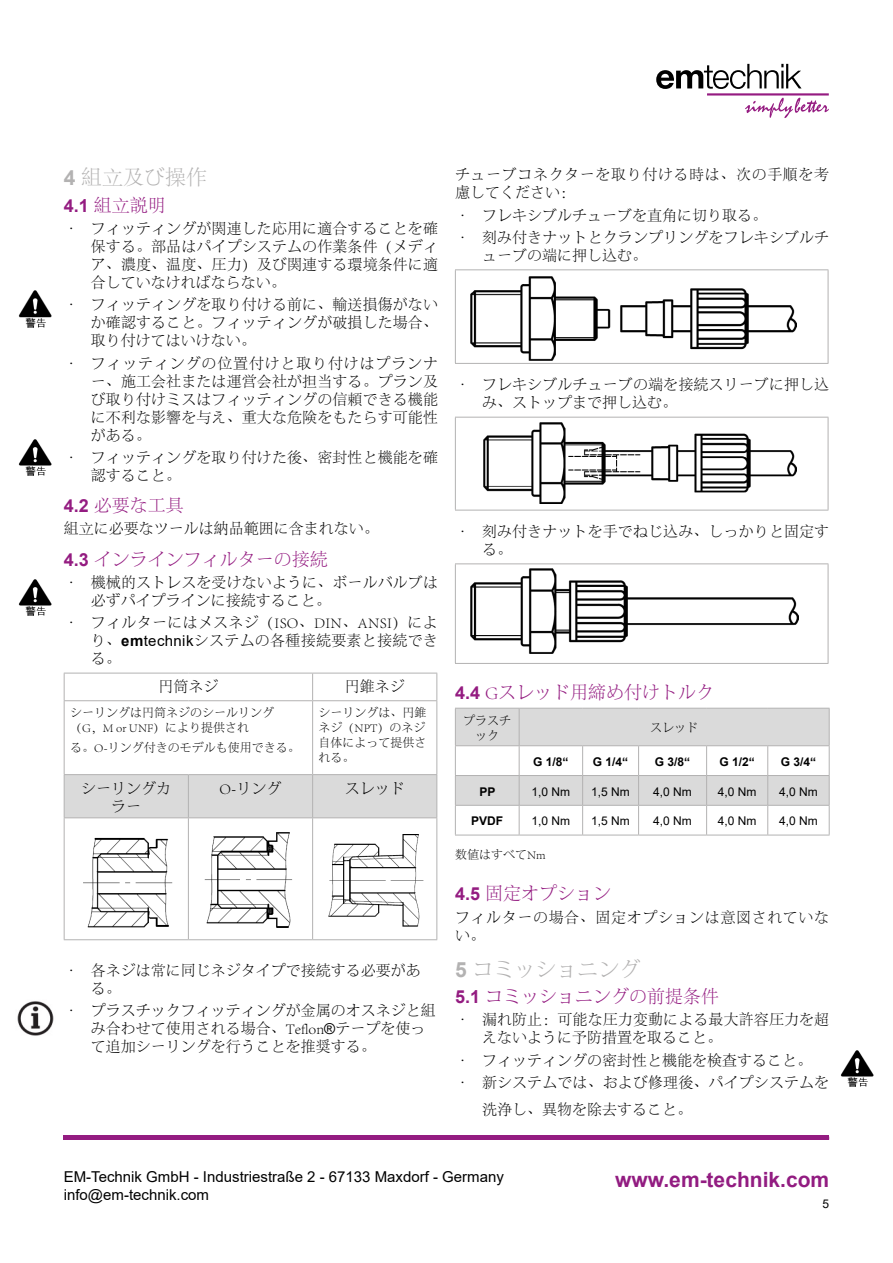
<style>
.page{position:relative;width:893px;height:1263px;background:#fff}
.page>*{position:absolute;margin:0;border:0;box-sizing:border-box;transform-origin:0 0}
.t1{font:700 21px "Arial";color:#921c81}
.t2{font:300 21px "Adobe Song Std";color:#b3b2b2}
.t3{font:300 18px "Adobe Song Std";color:#941c81}
.t4{font:300 15px/18px "Adobe Song Std";letter-spacing:.005em;color:#000}
.t5{font:15px/18px "Arial";color:#000}
.t6{font:300 15px/18px "Adobe Song Std";letter-spacing:.04em;color:#000}
.t7{font:300 12px/15px "Adobe Song Std";color:#000}
.t8{font:12px "Arial";color:#000}
.t9{font:700 12px "Arial";color:#000}
.s1{font-family:"Arial";font-weight:700}
.s2{font-family:"Arial";font-weight:400}
.s3{font-family:"Minion Pro";font-weight:400}
</style>
<div class="page">
<svg style="left:656px;top:64px;width:173px;height:54px"></svg>
<div style="left:64px;top:1135px;width:765px;height:5px;background:#941c81"></div>
<div style="left:65px;top:775px;width:371px;height:42px;background:#dadada"></div>
<hr style="left:64px;top:673px;width:124px;height:1px;background:#b3b2b2">
<svg style="left:64px;top:673px;width:1px;height:27px"></svg>
<hr style="left:188px;top:673px;width:125px;height:1px;background:#b3b2b2">
<hr style="left:313px;top:673px;width:124px;height:1px;background:#b3b2b2">
<svg style="left:312px;top:673px;width:1px;height:27px"></svg>
<svg style="left:436px;top:673px;width:1px;height:27px"></svg>
<hr style="left:64px;top:700px;width:124px;height:1px;background:#b3b2b2">
<hr style="left:64px;top:701px;width:1px;height:73px;background:#b3b2b2">
<hr style="left:188px;top:700px;width:125px;height:1px;background:#b3b2b2">
<hr style="left:313px;top:700px;width:124px;height:1px;background:#b3b2b2">
<hr style="left:312px;top:701px;width:1px;height:73px;background:#b3b2b2">
<hr style="left:436px;top:701px;width:1px;height:73px;background:#b3b2b2">
<hr style="left:64px;top:774px;width:124px;height:1px;background:#b3b2b2">
<hr style="left:64px;top:775px;width:1px;height:42px;background:#b3b2b2">
<hr style="left:188px;top:774px;width:125px;height:1px;background:#b3b2b2">
<hr style="left:188px;top:775px;width:1px;height:42px;background:#b3b2b2">
<hr style="left:313px;top:774px;width:124px;height:1px;background:#b3b2b2">
<hr style="left:312px;top:775px;width:1px;height:42px;background:#b3b2b2">
<hr style="left:436px;top:775px;width:1px;height:42px;background:#b3b2b2">
<hr style="left:64px;top:817px;width:124px;height:1px;background:#b3b2b2">
<hr style="left:64px;top:818px;width:1px;height:121px;background:#b3b2b2">
<hr style="left:188px;top:817px;width:125px;height:1px;background:#b3b2b2">
<hr style="left:188px;top:818px;width:1px;height:121px;background:#b3b2b2">
<hr style="left:313px;top:817px;width:124px;height:1px;background:#b3b2b2">
<hr style="left:312px;top:818px;width:1px;height:121px;background:#b3b2b2">
<hr style="left:436px;top:818px;width:1px;height:121px;background:#b3b2b2">
<hr style="left:64px;top:939px;width:124px;height:1px;background:#b3b2b2">
<hr style="left:188px;top:939px;width:125px;height:1px;background:#b3b2b2">
<hr style="left:313px;top:939px;width:124px;height:1px;background:#b3b2b2">
<img style="left:83px;top:837px;width:90px;height:91px">
<img style="left:204px;top:832px;width:89px;height:96px">
<img style="left:328px;top:834px;width:96px;height:93px">
<hr style="left:455px;top:269px;width:373px;height:1px;background:#b3b2b2">
<hr style="left:455px;top:270px;width:1px;height:93px;background:#b3b2b2">
<hr style="left:828px;top:270px;width:1px;height:93px;background:#b3b2b2">
<hr style="left:455px;top:363px;width:373px;height:1px;background:#b3b2b2">
<img style="left:470px;top:277px;width:326px;height:84px">
<hr style="left:455px;top:417px;width:373px;height:1px;background:#b3b2b2">
<hr style="left:455px;top:417px;width:1px;height:93px;background:#b3b2b2">
<hr style="left:828px;top:417px;width:1px;height:93px;background:#b3b2b2">
<hr style="left:455px;top:510px;width:373px;height:1px;background:#b3b2b2">
<img style="left:484px;top:423px;width:313px;height:81px">
<hr style="left:455px;top:563px;width:373px;height:1px;background:#b3b2b2">
<hr style="left:455px;top:564px;width:1px;height:99px;background:#b3b2b2">
<hr style="left:828px;top:564px;width:1px;height:99px;background:#b3b2b2">
<hr style="left:455px;top:663px;width:373px;height:1px;background:#b3b2b2">
<img style="left:471px;top:569px;width:328px;height:84px">
<hr style="left:519px;top:835px;width:64px;height:1px;background:#b3b2b2">
<hr style="left:583px;top:835px;width:56px;height:1px;background:#b3b2b2">
<hr style="left:639px;top:835px;width:68px;height:1px;background:#b3b2b2">
<hr style="left:707px;top:835px;width:61px;height:1px;background:#b3b2b2">
<hr style="left:768px;top:835px;width:62px;height:1px;background:#b3b2b2">
<svg style="left:455px;top:708px;width:375px;height:127px"></svg>
<hr style="left:455px;top:835px;width:64px;height:1px;background:#b3b2b2">
<img style="left:18px;top:290px;width:34px;height:38px">
<img style="left:18px;top:439px;width:34px;height:37px">
<img style="left:18px;top:579px;width:34px;height:37px">
<img style="left:840px;top:1050px;width:34px;height:37px">
<img style="left:17px;top:1001px;width:37px;height:35px">
<h1 class="t2" style="left:64px;top:166px;width:145px"><span class="s1">4</span> 組立及び操作</h1>
<p class="t3" style="left:64px;top:196px;width:104px"><span class="s1">4.1</span> 組立説明</p>
<p class="t4" style="left:91px;top:220px;width:349px;text-align:justify;text-indent:-27px">• フィッティングが関連した応用に適合することを確保する。部品はパイプシステムの作業条件（メディア、濃度、温度、圧力）及び関連する環境条件に適合していなければならない。</p>
<p class="t4" style="left:91px;top:296px;width:349px;text-align:justify;text-indent:-27px">• フィッティングを取り付ける前に、輸送損傷がないか確認すること。フィッティングが破損した場合、取り付けてはいけない。</p>
<p class="t4" style="left:91px;top:355px;width:349px;text-align:justify;text-indent:-27px">• フィッティングの位置付けと取り付けはプランナー、施工会社または運営会社が担当する。プラン及び取り付けミスはフィッティングの信頼できる機能に不利な影響を与え、重大な危険をもたらす可能性がある。</p>
<p class="t4" style="left:91px;top:449px;width:349px;text-indent:-27px">• フィッティングを取り付けた後、密封性と機能を確認すること。</p>
<p class="t3" style="left:64px;top:496px;width:122px"><span class="s1">4.2</span> 必要な工具</p>
<p class="t4" style="left:64px;top:521px;width:316px">組立に必要なツールは納品範囲に含まれない。</p>
<p class="t3" style="left:64px;top:549px;width:266px"><span class="s1">4.3</span> インラインフィルターの接続</p>
<p class="t4" style="left:91px;top:574px;width:349px;text-indent:-27px">• 機械的ストレスを受けないように、ボールバルブは必ずパイプラインに接続すること。</p>
<p class="t4" style="left:91px;top:614px;width:349px;text-align:justify;text-indent:-27px">• フィルターにはメスネジ（ISO、DIN、ANSI）により、<span class="s1">em</span><span class="s2">technik</span>システムの各種接続要素と接続できる。</p>
<p class="t4" style="left:158px;top:678px;width:61px">円筒ネジ</p>
<p class="t4" style="left:345px;top:678px;width:61px">円錐ネジ</p>
<p class="t7" style="left:70px;top:706px;width:205px">シーリングは円筒ネジのシールリング（G，M or UNF）により提供され</p>
<p class="t7" style="left:70px;top:740px;width:231px">る。O-リング付きのモデルも使用できる。</p>
<p class="t7" style="left:319px;top:706px;width:109px;text-align:justify">シーリングは、円錐ネジ（NPT）のネジ自体によって提供される。</p>
<p class="t4" style="left:81px;top:780px;width:91px;text-align:center">シーリングカラー</p>
<p class="t4" style="left:220px;top:780px;width:63px">O<span class="s3">-</span>リング</p>
<p class="t4" style="left:345px;top:780px;width:61px">スレッド</p>
<p class="t4" style="left:91px;top:962px;width:332px;text-indent:-27px">• 各ネジは常に同じネジタイプで接続する必要がある。</p>
<p class="t4" style="left:91px;top:1002px;width:347px;text-indent:-27px">• プラスチックフィッティングが金属のオスネジと組み合わせて使用される場合、Teflon<span class="s2">®</span>テープを使って追加シーリングを行うことを推奨する。</p>
<p class="t6" style="left:455px;top:167px;width:376px">チューブコネクターを取り付ける時は、次の手順を考慮してください：</p>
<p class="t4" style="left:455px;top:207px;width:313px">• フレキシブルチューブを直角に切り取る。</p>
<p class="t4" style="left:482px;top:229px;width:349px;text-indent:-27px">• 刻み付きナットとクランプリングをフレキシブルチューブの端に押し込む。</p>
<p class="t4" style="left:482px;top:376px;width:349px;text-indent:-27px">• フレキシブルチューブの端を接続スリーブに押し込み、ストップまで押し込む。</p>
<p class="t4" style="left:482px;top:523px;width:349px;text-indent:-27px">• 刻み付きナットを手でねじ込み、しっかりと固定する。</p>
<p class="t3" style="left:455px;top:683px;width:261px"><span class="s1">4.4</span> Gスレッド用締め付けトルク</p>
<p class="t7" style="left:463px;top:713px;width:49px;text-align:center">プラスチック</p>
<p class="t7" style="left:650px;top:721px;width:49px">スレッド</p>
<p class="t9" style="left:533px;top:753px;width:37px">G 1/8“</p>
<p class="t9" style="left:593px;top:753px;width:37px">G 1/4“</p>
<p class="t9" style="left:655px;top:753px;width:37px">G 3/8“</p>
<p class="t9" style="left:719px;top:753px;width:37px">G 1/2“</p>
<p class="t9" style="left:781px;top:753px;width:37px">G 3/4“</p>
<p class="t9" style="left:479px;top:783px;width:18px">PP</p>
<p class="t8" style="left:532px;top:783px;width:40px">1,0 Nm</p>
<p class="t8" style="left:591px;top:783px;width:40px">1,5 Nm</p>
<p class="t8" style="left:653px;top:783px;width:40px">4,0 Nm</p>
<p class="t8" style="left:718px;top:783px;width:40px">4,0 Nm</p>
<p class="t8" style="left:779px;top:783px;width:40px">4,0 Nm</p>
<p class="t9" style="left:471px;top:813px;width:34px">PVDF</p>
<p class="t8" style="left:532px;top:813px;width:40px">1,0 Nm</p>
<p class="t8" style="left:591px;top:813px;width:40px">1,5 Nm</p>
<p class="t8" style="left:653px;top:813px;width:40px">4,0 Nm</p>
<p class="t8" style="left:718px;top:813px;width:40px">4,0 Nm</p>
<p class="t8" style="left:779px;top:813px;width:40px">4,0 Nm</p>
<p class="t7" style="left:455px;top:847px;width:92px">数値はすべてNm</p>
<p class="t3" style="left:455px;top:884px;width:158px"><span class="s1">4.5</span> 固定オプション</p>
<p class="t6" style="left:455px;top:909px;width:376px">フィルターの場合、固定オプションは意図されていない。</p>
<h1 class="t2" style="left:455px;top:958px;width:187px"><span class="s1">5</span> コミッショニング</h1>
<p class="t3" style="left:455px;top:987px;width:266px"><span class="s1">5.1</span> コミッショニングの前提条件</p>
<p class="t4" style="left:482px;top:1011px;width:349px;text-indent:-27px">• 漏れ防止：可能な圧力変動による最大許容圧力を超えないように予防措置を取ること。</p>
<p class="t4" style="left:455px;top:1052px;width:358px">• フィッティングの密封性と機能を検査すること。</p>
<p class="t4" style="left:482px;top:1069px;width:349px;line-height:27px;text-indent:-27px">• 新システムでは、および修理後、パイプシステムを洗浄し、異物を除去すること。</p>
<p class="t5" style="left:64px;top:1168px;width:442px">EM-Technik GmbH - Industriestraße 2 - 67133 Maxdorf - Germany info@em-technik.com</p>
<h1 class="t1" style="left:615px;top:1165px;width:215px">www.em-technik.com</h1>
<p class="t8" style="left:822px;top:1195px;width:8px">5</p>
</div>
